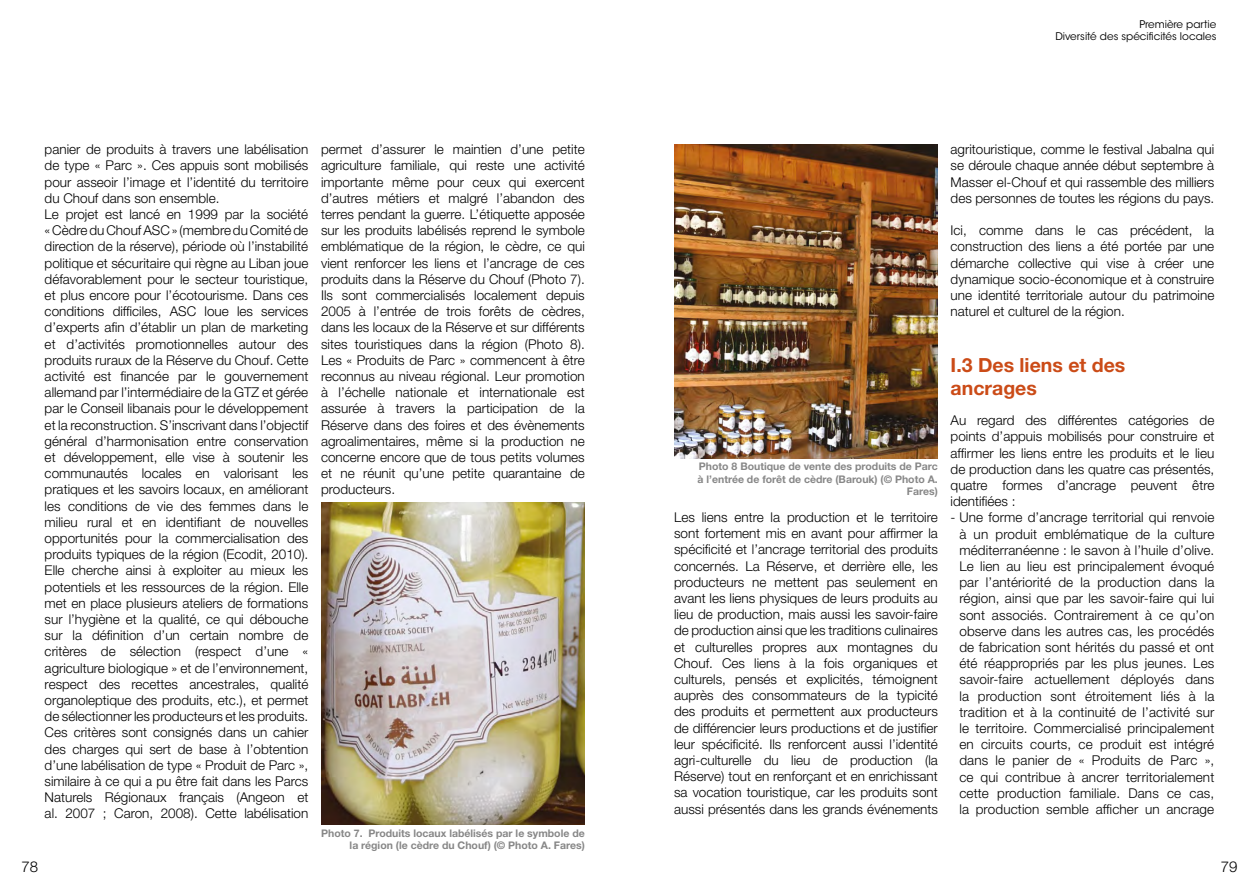
<style>
.page{position:relative;width:1259px;height:893px;background:#fff}
.page>*{position:absolute;margin:0;border:0;box-sizing:border-box;transform-origin:0 0}
.t1{font:700 19.5px/23.4px "Helvetica Neue LT Std";color:#cb4b17}
.t2{font:300 15px "Helvetica Neue LT Std";color:#000}
.t3{font:300 13.5px/16.2px "Helvetica Neue LT Std";color:#000;text-align:justify}
.t4{font:700 10.5px/12.6px "Helvetica Neue LT Std";color:#878787;text-align:right}
.t5{font:10.5px/12.6px "ITC Avant Garde Std";color:#000;text-align:right}
</style>
<div class="page">
<img style="left:321px;top:502px;width:264px;height:323px">
<img style="left:674px;top:145px;width:264px;height:313px">
<p class="t5" style="left:1055px;top:18px;width:163px">Première partie<br>Diversité des spécificités locales</p>
<p class="t3" style="left:45px;top:141px;width:265px;text-align:left">panier de produits à travers une labélisation de type « Parc ». Ces appuis sont mobilisés pour asseoir l’image et l’identité du territoire du Chouf dans son ensemble.<br>Le projet est lancé en 1999 par la société « Cèdre du Chouf ASC » (membre du Comité de direction de la réserve), période où l’instabilité politique et sécuritaire qui règne au Liban joue défavorablement pour le secteur touristique, et plus encore pour l’écotourisme. Dans ces conditions difficiles, ASC loue les services d’experts afin d’établir un plan de marketing et d’activités promotionnelles autour des produits ruraux de la Réserve du Chouf. Cette activité est financée par le gouvernement allemand par l’intermédiaire de la GTZ et gérée par le Conseil libanais pour le développement et la reconstruction. S’inscrivant dans l’objectif général d’harmonisation entre conservation et développement, elle vise à soutenir les communautés locales en valorisant les pratiques et les savoirs locaux, en améliorant les conditions de vie des femmes dans le milieu rural et en identifiant de nouvelles opportunités pour la commercialisation des produits typiques de la région (Ecodit, 2010).<br>Elle cherche ainsi à exploiter au mieux les potentiels et les ressources de la région. Elle met en place plusieurs ateliers de formations sur l’hygiène et la qualité, ce qui débouche sur la définition d’un certain nombre de critères de sélection (respect d’une « agriculture biologique » et de l’environnement, respect des recettes ancestrales, qualité organoleptique des produits, etc.), et permet de sélectionner les producteurs et les produits.<br>Ces critères sont consignés dans un cahier des charges qui sert de base à l’obtention d’une labélisation de type « Produit de Parc », similaire à ce qui a pu être fait dans les Parcs Naturels Régionaux français (Angeon et al. 2007 ; Caron, 2008). Cette labélisation</p>
<p class="t3" style="left:321px;top:141px;width:265px">permet d’assurer le maintien d’une petite agriculture familiale, qui reste une activité importante même pour ceux qui exercent d’autres métiers et malgré l’abandon des terres pendant la guerre. L’étiquette apposée sur les produits labélisés reprend le symbole emblématique de la région, le cèdre, ce qui vient renforcer les liens et l’ancrage de ces produits dans la Réserve du Chouf (Photo 7).<br>Ils sont commercialisés localement depuis 2005 à l’entrée de trois forêts de cèdres, dans les locaux de la Réserve et sur différents sites touristiques dans la région (Photo 8).<br>Les « Produits de Parc » commencent à être reconnus au niveau régional. Leur promotion à l’échelle nationale et internationale est assurée à travers la participation de la Réserve dans des foires et des évènements agroalimentaires, même si la production ne concerne encore que de tous petits volumes et ne réunit qu’une petite quarantaine de producteurs.</p>
<p class="t3" style="left:950px;top:141px;width:265px">agritouristique, comme le festival Jabalna qui se déroule chaque année début septembre à Masser el-Chouf et qui rassemble des milliers des personnes de toutes les régions du pays.</p>
<p class="t3" style="left:950px;top:222px;width:265px">Ici, comme dans le cas précédent, la construction des liens a été portée par une démarche collective qui vise à créer une dynamique socio-économique et à construire une identité territoriale autour du patrimoine naturel et culturel de la région.</p>
<h1 class="t1" style="left:950px;top:353px;width:176px">I.3 Des liens et des ancrages</h1>
<p class="t3" style="left:950px;top:412px;width:265px">Au regard des différentes catégories de points d’appuis mobilisés pour construire et affirmer les liens entre les produits et le lieu de production dans les quatre cas présentés, quatre formes d’ancrage peuvent être identifiées :</p>
<p class="t3" style="left:959px;top:509px;width:256px;text-indent:-9px">- Une forme d’ancrage territorial qui renvoie à un produit emblématique de la culture méditerranéenne : le savon à l’huile d’olive.<br>Le lien au lieu est principalement évoqué par l’antériorité de la production dans la région, ainsi que par les savoir-faire qui lui sont associés. Contrairement à ce qu’on observe dans les autres cas, les procédés de fabrication sont hérités du passé et ont été réappropriés par les plus jeunes. Les savoir-faire actuellement déployés dans la production sont étroitement liés à la tradition et à la continuité de l’activité sur le territoire. Commercialisé principalement en circuits courts, ce produit est intégré dans le panier de « Produits de Parc », ce qui contribue à ancrer territorialement cette production familiale. Dans ce cas, la production semble afficher un ancrage</p>
<p class="t4" style="left:697px;top:460px;width:242px">Photo 8 Boutique de vente des produits de Parc à l’entrée de forêt de cèdre (Barouk) (© Photo A.<br>Fares)</p>
<p class="t3" style="left:674px;top:509px;width:265px">Les liens entre la production et le territoire sont fortement mis en avant pour affirmer la spécificité et l’ancrage territorial des produits concernés. La Réserve, et derrière elle, les producteurs ne mettent pas seulement en avant les liens physiques de leurs produits au lieu de production, mais aussi les savoir-faire de production ainsi que les traditions culinaires et culturelles propres aux montagnes du Chouf. Ces liens à la fois organiques et culturels, pensés et explicités, témoignent auprès des consommateurs de la typicité des produits et permettent aux producteurs de différencier leurs productions et de justifier leur spécificité. Ils renforcent aussi l’identité agri-culturelle du lieu de production (la Réserve) tout en renforçant et en enrichissant sa vocation touristique, car les produits sont aussi présentés dans les grands événements</p>
<p class="t4" style="left:321px;top:826px;width:265px">Photo 7. Produits locaux labélisés par le symbole de la région (le cèdre du Chouf) (© Photo A. Fares)</p>
<p class="t2" style="left:22px;top:857px;width:18px">78</p>
<p class="t2" style="left:1220px;top:857px;width:18px">79</p>
</div>
